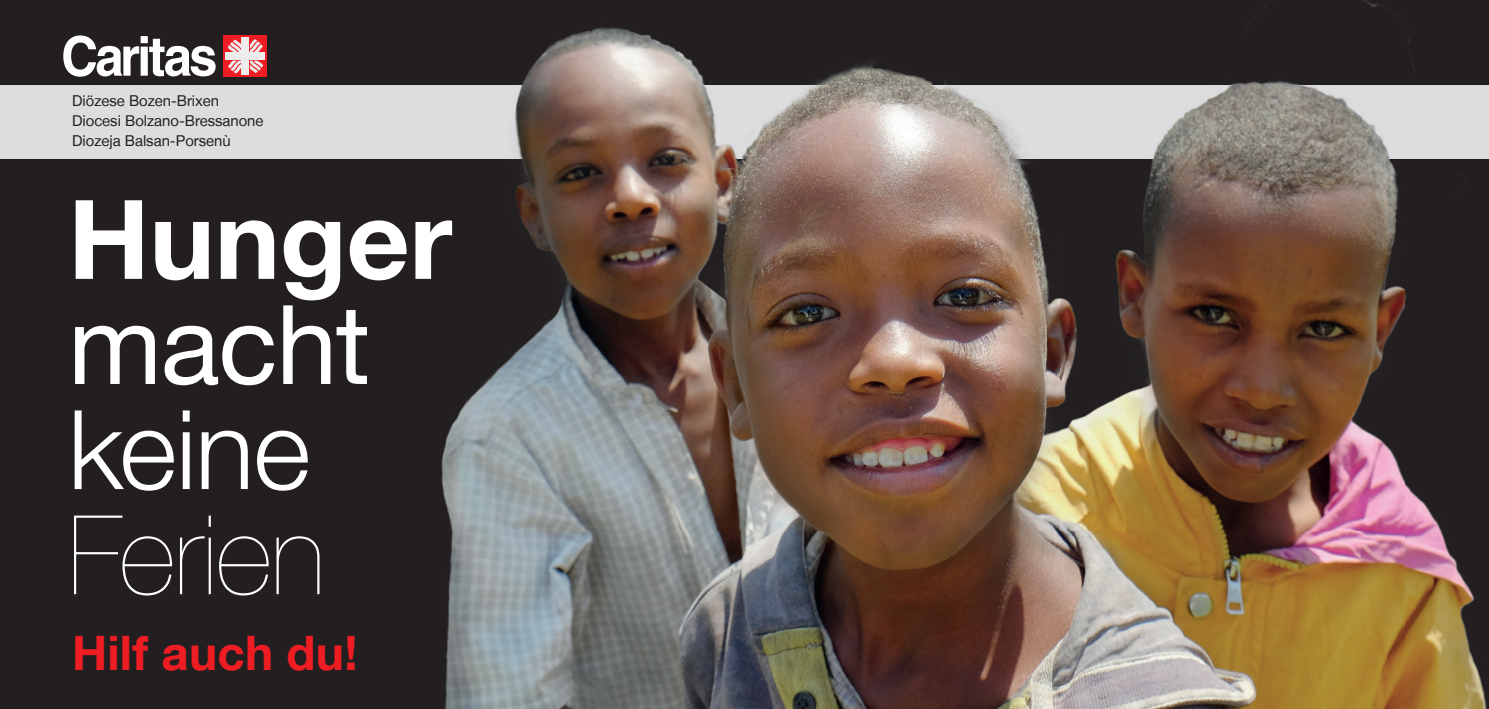
<style>
.page{position:relative;width:1489px;height:709px;background:#fff}
.page>*{position:absolute;margin:0;border:0;box-sizing:border-box;transform-origin:0 0}
.t1{font:700 110px "Helvetica Neue LT";color:#fff}
.t2{font:200 110px "Helvetica Neue LT";letter-spacing:-.01em;color:#fff}
.t3{font:110px "Helvetica Neue LT";letter-spacing:-.01em;color:#fff}
.t4{font:300 110px "Helvetica Neue LT";letter-spacing:-.01em;color:#fff}
.t5{font:700 47.5px "Helvetica Neue LT";letter-spacing:.005em;color:#ee1d23}
.t6{font:15px/20px "Helvetica Neue LT";color:#231f20}
</style>
<div class="page">
<div style="left:0;top:0;width:1488px;height:709px;background:#231f20"></div>
<svg style="left:63px;top:35px;width:76px;height:42px"></svg>
<div style="left:141px;top:47px;width:7px;height:29px;background:#fff"></div>
<div style="left:141px;top:36px;width:7px;height:7px;background:#fff"></div>
<svg style="left:149px;top:39px;width:67px;height:37px"></svg>
<div style="left:224px;top:35px;width:43px;height:42px;background:linear-gradient(to right,#ee1e24,#ee1d23)"></div>
<div style="left:226px;top:53px;width:39px;height:7px;background:#ededee"></div>
<div style="left:242px;top:37px;width:7px;height:38px;background:#ededee"></div>
<svg style="left:228px;top:40px;width:13px;height:12px"></svg>
<svg style="left:250px;top:39px;width:13px;height:13px"></svg>
<svg style="left:250px;top:61px;width:13px;height:12px"></svg>
<svg style="left:228px;top:61px;width:13px;height:12px"></svg>
<div style="left:0;top:85px;width:1488px;height:74px;background:#dcdddf"></div>
<img style="left:441px;top:0;width:1046px;height:709px">
<img style="left:376px;top:200px;width:76px;height:100px">
<img style="left:441px;top:85px;width:1046px;height:74px">
<p class="t6" style="left:72px;top:90px;width:193px">Diözese Bozen-Brixen<br>Diocesi Bolzano-Bressanone<br>Diozeja Balsan-Porsenù</p>
<h1 class="t1" style="left:68px;top:171px;width:386px">Hunger</h1>
<h1 class="t3" style="left:68px;top:279px;width:304px">macht</h1>
<h1 class="t4" style="left:68px;top:382px;width:244px">keine</h1>
<h1 class="t2" style="left:68px;top:491px;width:259px">Ferien</h1>
<h2 class="t5" style="left:72px;top:624px;width:287px">Hilf auch du!</h2>
</div>
